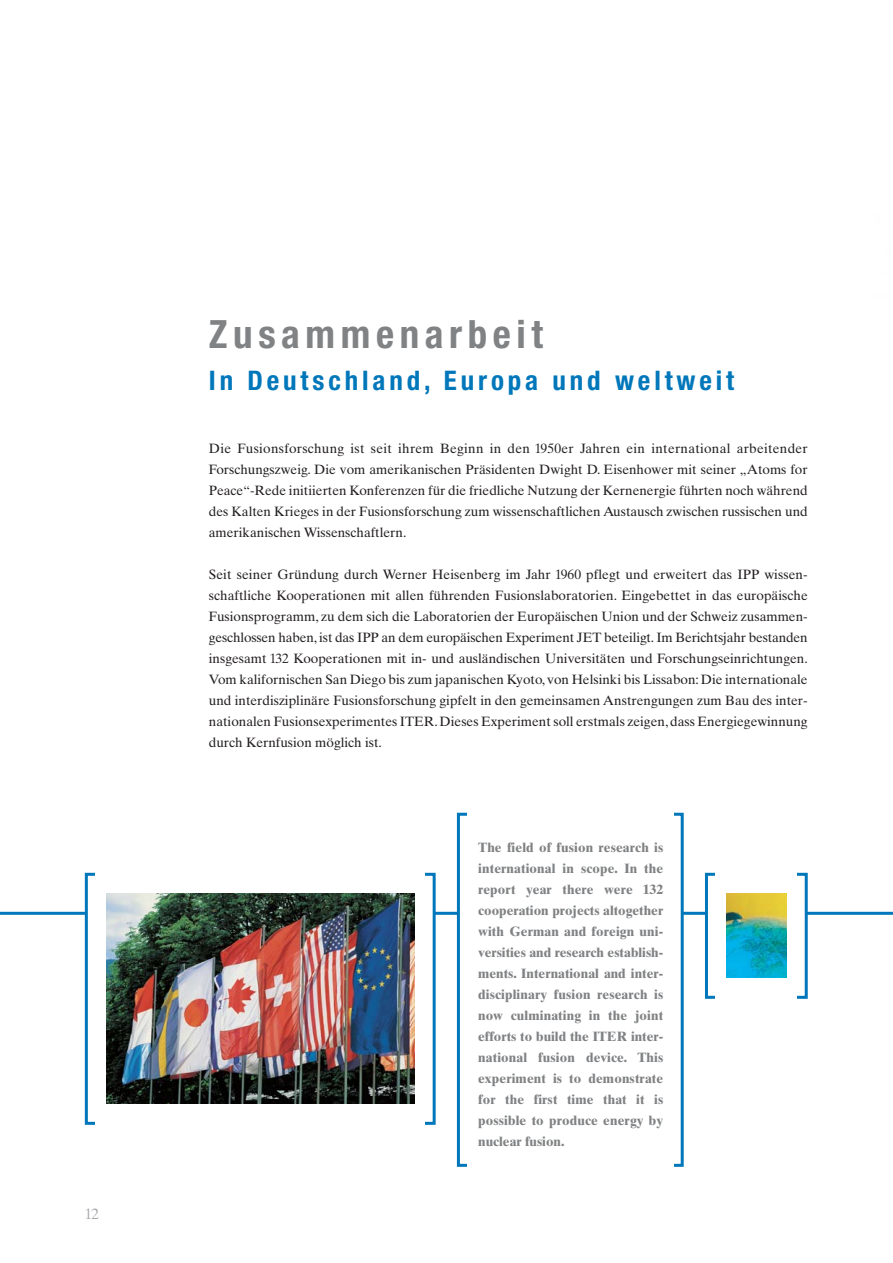
<style>
.page{position:relative;width:893px;height:1263px;background:#fff}
.page>*{position:absolute;margin:0;border:0;box-sizing:border-box;transform-origin:0 0}
.t1{font:700 condensed 39px "Helvetica Neue";letter-spacing:.145em;color:#808284}
.t2{font:700 condensed 27px "Helvetica Neue";letter-spacing:.145em;color:#0077ba}
.t3{font:15px "Times Ten";color:#a7a9ac}
.t4{font:13.5px/21px "Times Ten";color:#231f20;text-align:justify}
.t5{font:700 13.5px/21px "Times Ten";letter-spacing:.01em;color:#808284;text-align:justify}
</style>
<div class="page">
<hr style="left:0;top:912px;width:893px;height:3px;background:#0077ba">
<div style="left:458px;top:814px;width:224px;height:351px;background:#fff"></div>
<div style="left:457px;top:813px;width:227px;height:354px;border:3px solid #0077ba"></div>
<div style="left:468px;top:802px;width:206px;height:375px;background:#fff"></div>
<div style="left:86px;top:874px;width:348px;height:249px;background:#fff"></div>
<div style="left:85px;top:873px;width:351px;height:252px;border:3px solid #0077ba"></div>
<div style="left:95px;top:862px;width:330px;height:273px;background:#fff"></div>
<img style="left:106px;top:894px;width:308px;height:210px">
<div style="left:706px;top:874px;width:100px;height:123px;background:#fff"></div>
<div style="left:705px;top:873px;width:103px;height:126px;border:3px solid #0077ba"></div>
<div style="left:716px;top:862px;width:81px;height:147px;background:#fff"></div>
<img style="left:726px;top:894px;width:60px;height:84px">
<p class="t3" style="left:85px;top:1208px;width:16px">12</p>
<h1 class="t1" style="left:209px;top:320px;width:336px">Zusammenarbeit</h1>
<h2 class="t2" style="left:209px;top:370px;width:527px">In Deutschland, Europa und weltweit</h2>
<p class="t4" style="left:209px;top:439px;width:600px">Die Fusionsforschung ist seit ihrem Beginn in den 1950er Jahren ein international arbeitender Forschungszweig. Die vom amerikanischen Präsidenten Dwight D. Eisenhower mit seiner „Atoms for Peace“-Rede initiierten Konferenzen für die friedliche Nutzung der Kernenergie führten noch während des Kalten Krieges in der Fusionsforschung zum wissenschaftlichen Austausch zwischen russischen und amerikanischen Wissenschaftlern.</p>
<p class="t4" style="left:209px;top:565px;width:600px">Seit seiner Gründung durch Werner Heisenberg im Jahr 1960 pflegt und erweitert das IPP wissen&shy;schaftliche Kooperationen mit allen führenden Fusionslaboratorien. Eingebettet in das europäische Fusionsprogramm, zu dem sich die Laboratorien der Europäischen Union und der Schweiz zusammen&shy;geschlossen haben, ist das IPP an dem europäischen Experiment JET beteiligt. Im Berichtsjahr bestanden insgesamt 132 Kooperationen mit in- und ausländischen Universitäten und Forschungseinrichtungen.<br>Vom kalifornischen San Diego bis zum japanischen Kyoto, von Helsinki bis Lissabon: Die internationale und interdisziplinäre Fusionsforschung gipfelt in den gemeinsamen Anstrengungen zum Bau des inter&shy;nationalen Fusionsexperimentes ITER. Dieses Experiment soll erstmals zeigen, dass Energiegewinnung durch Kernfusion möglich ist.</p>
<p class="t5" style="left:478px;top:838px;width:187px">The field of fusion research is international in scope. In the report year there were 132 cooperation projects altogether with German and foreign uni&shy;versities and research establish&shy;ments. International and inter&shy;disciplinary fusion research is now culminating in the joint efforts to build the ITER inter&shy;national fusion device. This experiment is to demonstrate for the first time that it is possible to produce energy by nuclear fusion.</p>
</div>
